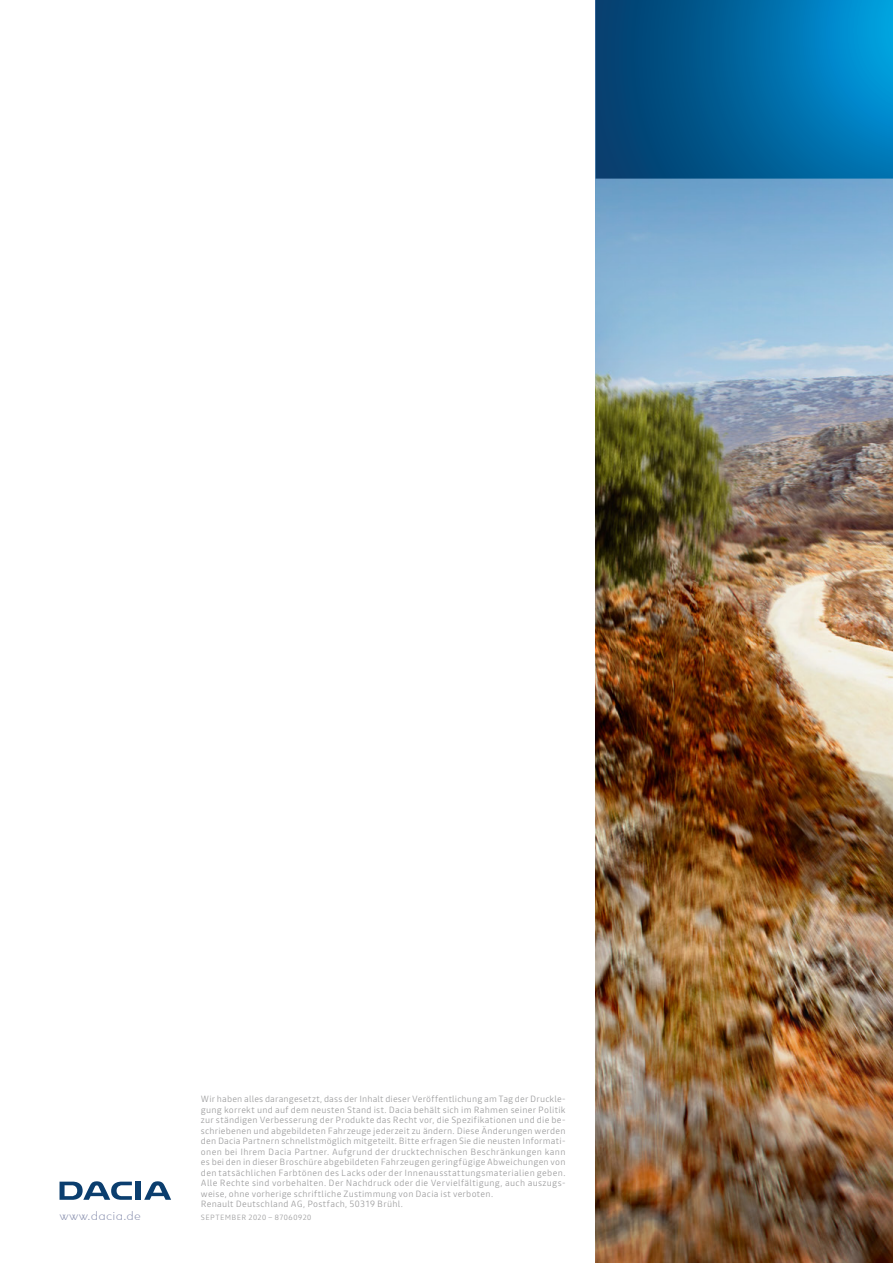
<style>
.page{position:relative;width:893px;height:1263px;background:#fff}
.page>*{position:absolute;margin:0;border:0;box-sizing:border-box;transform-origin:0 0}
.t1{font:300 12.75px "Dacia Spirit";letter-spacing:.02em;color:#888fae}
.t2{font:300 9px/10.5px "Read";letter-spacing:.03em;color:#9c9c9d}
.t3{font:300 7.5px "Read";letter-spacing:.06em;color:#9c9c9d}
</style>
<div class="page">
<img style="left:596px;top:179px;width:297px;height:1084px">
<div style="left:136px;top:1181px;width:5px;height:19px;background:#0b3e6e"></div>
<svg style="left:60px;top:1181px;width:72px;height:19px"></svg>
<svg style="left:144px;top:1181px;width:27px;height:19px"></svg>
<svg style="left:596px;top:0;width:297px;height:179px;background:#01649d"></svg>
<h1 class="t1" style="left:60px;top:1206px;width:83px">www.dacia.de</h1>
<p class="t2" style="left:201px;top:1094px;width:366px">Wir haben alles darangesetzt, dass der Inhalt dieser Veröffentlichung am Tag der Druckle&shy;gung korrekt und auf dem neusten Stand ist. Dacia behält sich im Rahmen seiner Politik zur ständigen Verbesserung der Produkte das Recht vor, die Spezifikationen und die be&shy;schriebenen und abgebildeten Fahrzeuge jederzeit zu ändern. Diese Änderungen werden den Dacia Partnern schnellstmöglich mitgeteilt. Bitte erfragen Sie die neusten Informati&shy;onen bei Ihrem Dacia Partner. Aufgrund der drucktechnischen Beschränkungen kann es bei den in dieser Broschüre abgebildeten Fahrzeugen geringfügige Abweichungen von den tatsächlichen Farbtönen des Lacks oder der Innenausstattungsmaterialien geben.<br>Alle Rechte sind vorbehalten. Der Nachdruck oder die Vervielfältigung, auch auszugs&shy;weise, ohne vorherige schriftliche Zustimmung von Dacia ist verboten.<br>Renault Deutschland AG, Postfach, 50319 Brühl.</p>
<p class="t3" style="left:201px;top:1212px;width:112px">SEPTEMBER 2020 – 87060920</p>
</div>
